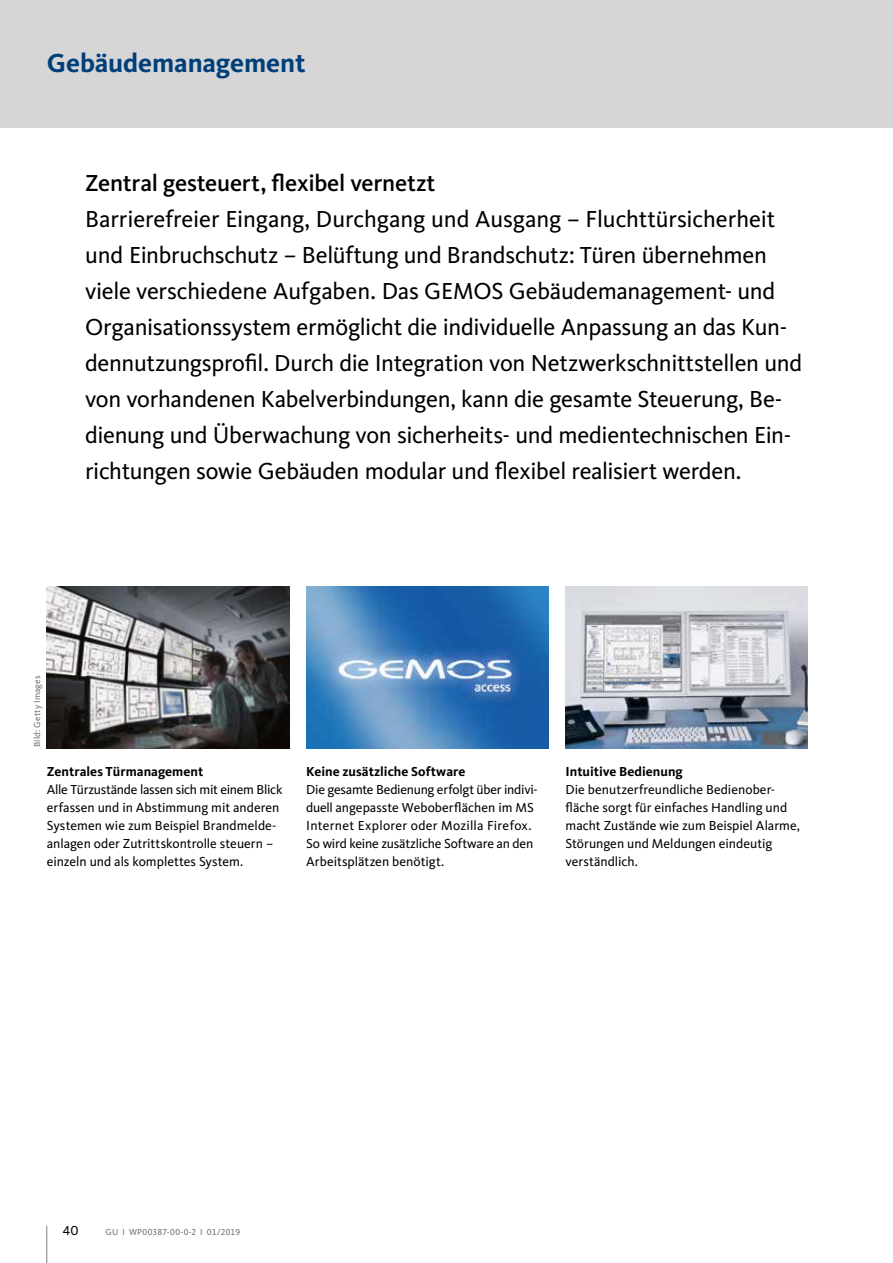
<style>
.page{position:relative;width:893px;height:1263px;background:#fff}
.page>*{position:absolute;margin:0;border:0;box-sizing:border-box;transform-origin:0 0}
.t1{font:700 27px "Kievit Pro";letter-spacing:-.005em;color:#003f7a}
.t2{font:24px/36px "Kievit Pro";letter-spacing:-.01em;color:#000}
.t3{font:500 24px "Kievit Pro";letter-spacing:-.01em;color:#000}
.t4{font:13.5px/18px "Kievit Pro";color:#000}
.t5{font:700 13.5px "Kievit Pro";color:#000}
.t6{font:9px "Kievit Pro";letter-spacing:.025em;color:#706f6f}
</style>
<div class="page">
<div style="left:0;top:0;width:893px;height:128px;background:#d6d6d6"></div>
<img style="left:306px;top:587px;width:243px;height:162px">
<img style="left:566px;top:587px;width:242px;height:162px">
<img style="left:47px;top:587px;width:242px;height:162px">
<hr style="left:47px;top:1226px;width:1px;height:37px;background:#7d8282">
<h1 class="t1" style="left:47px;top:46px;width:260px">Gebäudemanagement</h1>
<h2 class="t3" style="left:85px;top:168px;width:352px">Zentral gesteuert, flexibel vernetzt</h2>
<p class="t2" style="left:85px;top:200px;width:719px">Barrierefreier Eingang, Durchgang und Ausgang – Fluchttürsicherheit und Einbruchschutz – Belüftung und Brandschutz: Türen übernehmen viele verschiedene Aufgaben. Das GEMOS Gebäudemanagement- und Organisationssystem ermöglicht die individuelle Anpassung an das Kun&shy;dennutzungsprofil. Durch die Integration von Netzwerkschnittstellen und von vorhandenen Kabelverbindungen, kann die gesamte Steuerung, Be&shy;dienung und Überwachung von sicherheits- und medientechnischen Ein&shy;richtungen sowie Gebäuden modular und flexibel realisiert werden.</p>
<p class="t6" style="left:32px;top:747px;width:73px;rotate:-90deg">Bild: Getty Images</p>
<p class="t5" style="left:47px;top:763px;width:158px">Zentrales Türmanagement</p>
<p class="t4" style="left:47px;top:780px;width:237px">Alle Türzustände lassen sich mit einem Blick erfassen und in Abstimmung mit anderen Systemen wie zum Beispiel Brandmelde&shy;anlagen oder Zutrittskontrolle steuern – einzeln und als komplettes System.</p>
<p class="t5" style="left:306px;top:763px;width:161px">Keine zusätzliche Software</p>
<p class="t4" style="left:306px;top:780px;width:233px">Die gesamte Bedienung erfolgt über indivi&shy;duell angepasste Weboberflächen im MS Internet Explorer oder Mozilla Firefox.<br>So wird keine zusätzliche Software an den Arbeitsplätzen benötigt.</p>
<p class="t5" style="left:566px;top:763px;width:119px">Intuitive Bedienung</p>
<p class="t4" style="left:566px;top:780px;width:236px">Die benutzerfreundliche Bedienober&shy;fläche sorgt für einfaches Handling und macht Zustände wie zum Beispiel Alarme, Störungen und Meldungen eindeutig verständlich.</p>
<p class="t4" style="left:63px;top:1222px;width:17px">40</p>
<p class="t6" style="left:105px;top:1226px;width:136px">GU І WP00387-00-0-2 І 01/2019</p>
</div>
